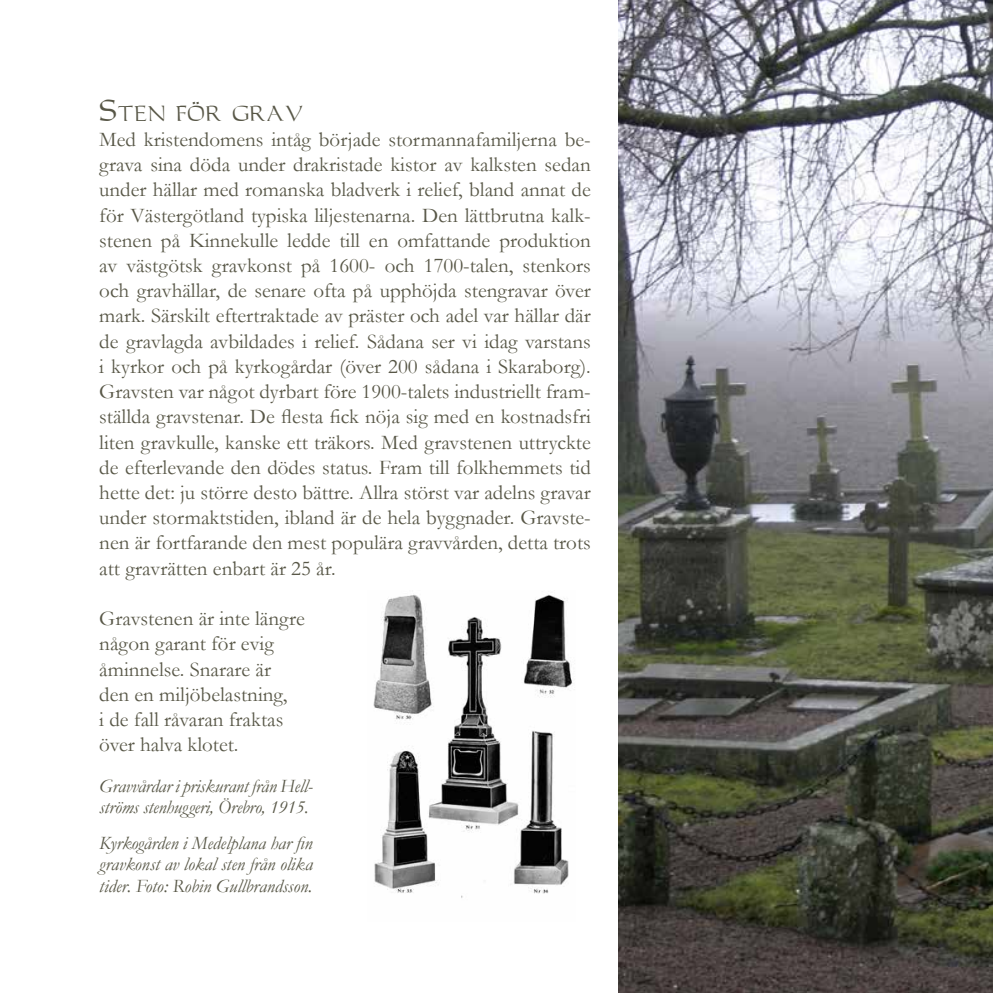
<style>
.page{position:relative;width:993px;height:993px;background:#fff}
.page>*{position:absolute;margin:0;border:0;box-sizing:border-box;transform-origin:0 0}
.t1{font:28px "Capitalis Quadrat";color:#585747}
.t2{font:21px/25.2px "Garamond";color:#585747;text-align:justify}
.t3{font:italic 18.9px/21.3px "Garamond";color:#585747}
</style>
<div class="page">
<img style="left:373px;top:594px;width:199px;height:304px">
<img style="left:618px;top:0;width:374px;height:992px">
<h1 class="t1" style="left:99px;top:93px;width:205px">Sten för grav</h1>
<p class="t2" style="left:99px;top:126px;width:493px">Med kristendomens intåg började stormannafamiljerna be&shy;grava sina döda under drakristade kistor av kalksten sedan under hällar med romanska bladverk i relief, bland annat de för Västergötland typiska liljestenarna. Den lättbrutna kalk&shy;stenen på Kinnekulle ledde till en omfattande produktion av västgötsk gravkonst på 1600- och 1700-talen, stenkors och gravhällar, de senare ofta på upphöjda stengravar över mark. Särskilt eftertraktade av präster och adel var hällar där de gravlagda avbildades i relief. Sådana ser vi idag varstans i kyrkor och på kyrkogårdar (över 200 sådana i Skaraborg).<br>Gravsten var något dyrbart före 1900-talets industriellt fram&shy;ställda gravstenar. De flesta fick nöja sig med en kostnadsfri liten gravkulle, kanske ett träkors. Med gravstenen uttryckte de efterlevande den dödes status. Fram till folkhemmets tid hette det: ju större desto bättre. Allra störst var adelns gravar under stormaktstiden, ibland är de hela byggnader. Gravste&shy;nen är fortfarande den mest populära gravvården, detta trots att gravrätten enbart är 25 år.</p>
<p class="t2" style="left:99px;top:605px;width:207px;text-align:left">Gravstenen är inte längre någon garant för evig åminnelse. Snarare är den en miljöbelastning,<br>i de fall råvaran fraktas över halva klotet.</p>
<p class="t3" style="left:99px;top:774px;width:215px">Gravvårdar i priskurant från Hell&shy;ströms stenhuggeri, Örebro, 1915.</p>
<p class="t3" style="left:99px;top:831px;width:215px;text-align:justify">Kyrkogården i Medelplana har fin gravkonst av lokal sten från olika tider. Foto: Robin Gullbrandsson.</p>
</div>
